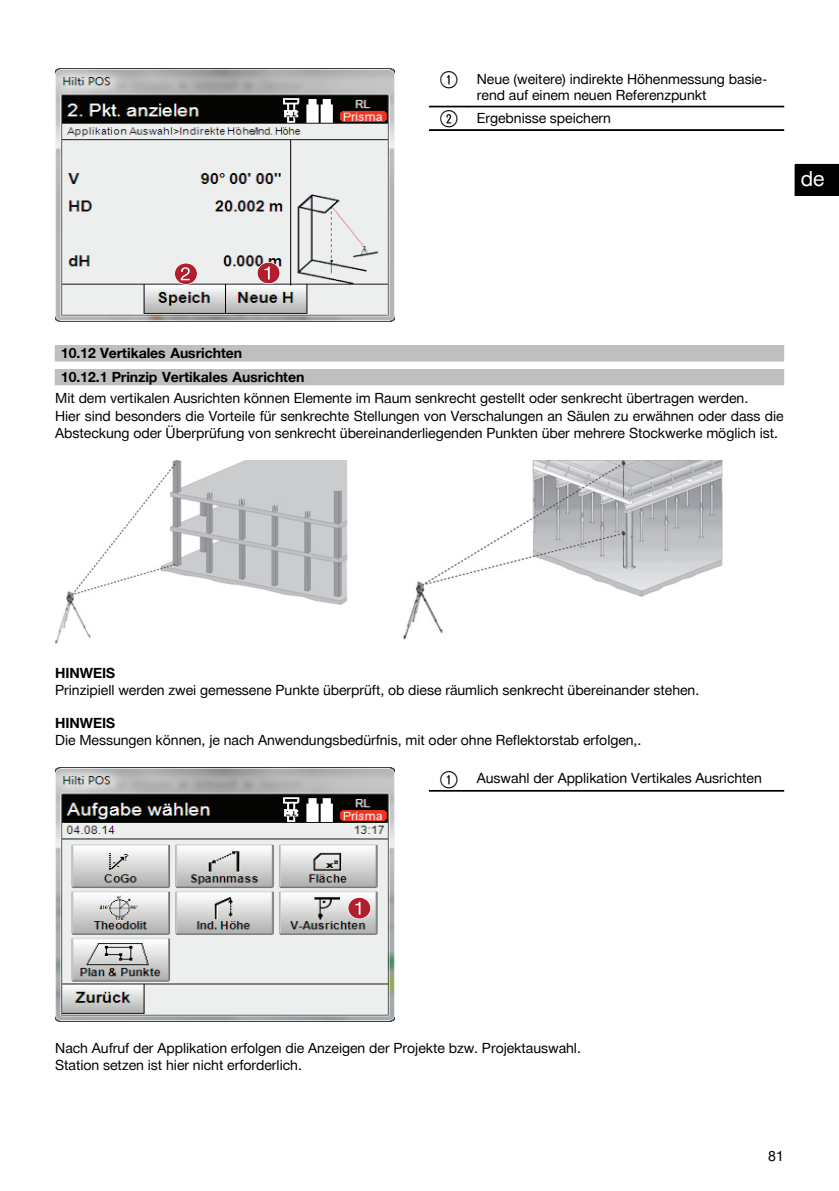
<style>
.page{position:relative;width:839px;height:1191px;background:#fff}
.page>*{position:absolute;margin:0;border:0;box-sizing:border-box;transform-origin:0 0}
.t1{font:21px "Hilti";color:#fff}
.t2{font:14px/17.2px "Hilti";letter-spacing:-.005em;color:#000}
.t3{font:700 14px/23.8px "Hilti";color:#000}
.s1{font-family:"KA15 positive";font-size:23px}
</style>
<div class="page">
<img style="left:55px;top:68px;width:340px;height:253px">
<svg style="left:257px;top:262px;width:23px;height:22px"></svg>
<svg style="left:174px;top:263px;width:24px;height:22px"></svg>
<img style="left:55px;top:460px;width:668px;height:184px">
<img style="left:55px;top:768px;width:340px;height:253px">
<svg style="left:348px;top:897px;width:23px;height:22px"></svg>
<hr style="left:429px;top:106px;width:39px;height:1px;background:#000">
<hr style="left:468px;top:106px;width:316px;height:1px;background:#000">
<hr style="left:429px;top:130px;width:355px;height:1px;background:#000">
<div style="left:55px;top:346px;width:729px;height:15px;background:#bfbfbf"></div>
<div style="left:55px;top:370px;width:729px;height:15px;background:#bfbfbf"></div>
<hr style="left:429px;top:790px;width:355px;height:1px;background:#000">
<svg style="left:795px;top:195px;width:44px;height:1px"></svg>
<div style="left:795px;top:164px;width:44px;height:31px;background:#000"></div>
<p class="t2" style="left:477px;top:70px;width:292px;text-indent:-36px"><span class="s1">@</span> Neue (weitere) indirekte Höhenmessung basie&shy;rend auf einem neuen Referenzpunkt</p>
<p class="t2" style="left:440px;top:109px;width:172px"><span class="s1">;</span> Ergebnisse speichern</p>
<h1 class="t1" style="left:801px;top:166px;width:25px">de</h1>
<p class="t3" style="left:61px;top:342px;width:245px">10.12 Vertikales Ausrichten<br>10.12.1 Prinzip Vertikales Ausrichten</p>
<p class="t2" style="left:55px;top:390px;width:730px">Mit dem vertikalen Ausrichten können Elemente im Raum senkrecht gestellt oder senkrecht übertragen werden.<br>Hier sind besonders die Vorteile für senkrechte Stellungen von Verschalungen an Säulen zu erwähnen oder dass die<br>Absteckung oder Überprüfung von senkrecht übereinanderliegenden Punkten über mehrere Stockwerke möglich ist.</p>
<p class="t3" style="left:55px;top:661px;width:62px">HINWEIS</p>
<p class="t2" style="left:55px;top:681px;width:646px">Prinzipiell werden zwei gemessene Punkte überprüft, ob diese räumlich senkrecht übereinander stehen.</p>
<p class="t3" style="left:55px;top:711px;width:62px">HINWEIS</p>
<p class="t2" style="left:55px;top:731px;width:588px">Die Messungen können, je nach Anwendungsbedürfnis, mit oder ohne Reflektorstab erfolgen,.</p>
<p class="t2" style="left:440px;top:770px;width:323px"><span class="s1">@</span> Auswahl der Applikation Vertikales Ausrichten</p>
<p class="t2" style="left:55px;top:1039px;width:527px">Nach Aufruf der Applikation erfolgen die Anzeigen der Projekte bzw. Projektauswahl.<br>Station setzen ist hier nicht erforderlich.</p>
<p class="t2" style="left:768px;top:1147px;width:17px">81</p>
</div>
